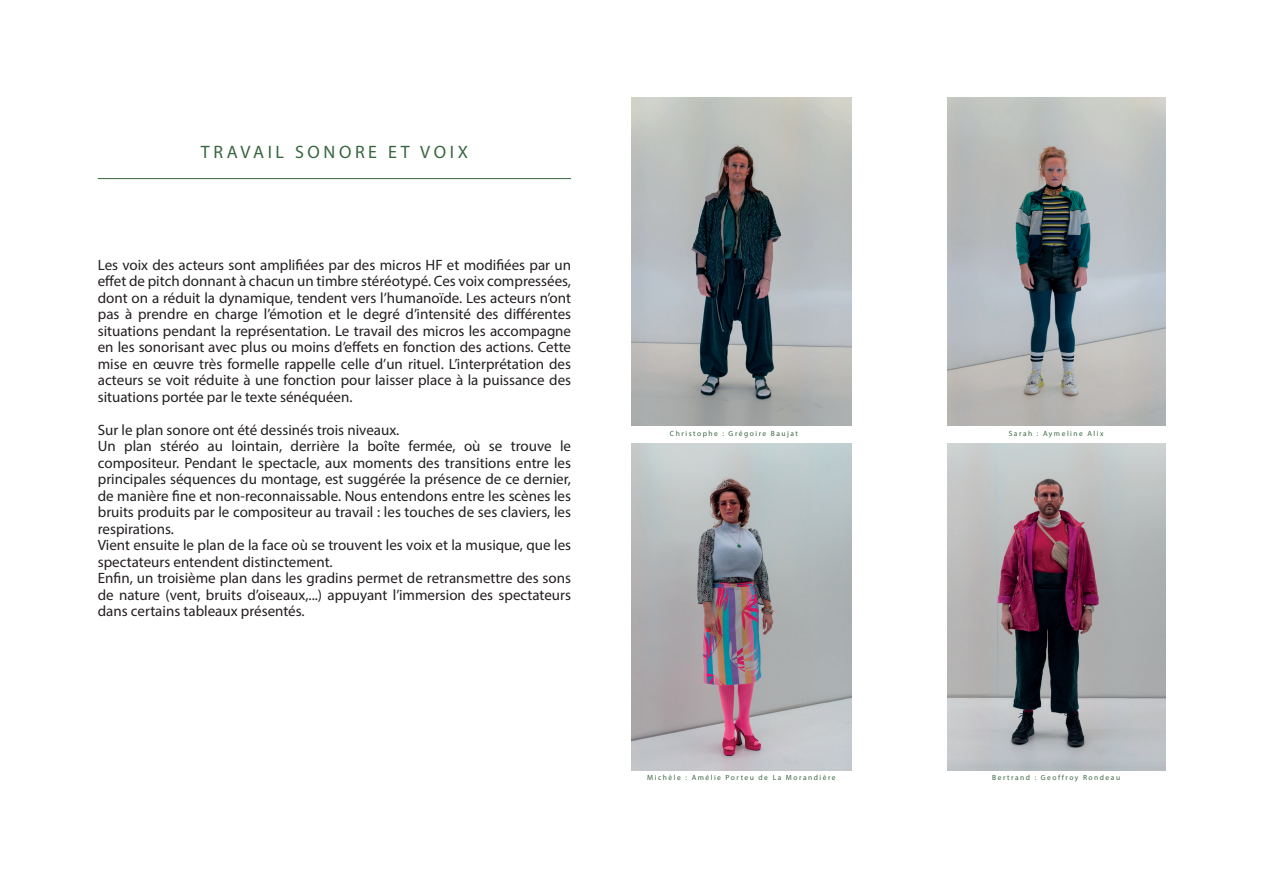
<style>
.page{position:relative;width:1263px;height:893px;background:#fff}
.page>*{position:absolute;margin:0;border:0;box-sizing:border-box;transform-origin:0 0}
.t1{font:18px "Myriad Pro";letter-spacing:.2em;color:#386640}
.t2{font:15px/16.5px "Myriad Pro";color:#231f20;text-align:justify}
.t3{font:7.5px "Myriad Pro";letter-spacing:.2em;color:#386640}
</style>
<div class="page">
<hr style="left:98px;top:178px;width:473px;height:1px;background:#386640">
<img style="left:631px;top:98px;width:220px;height:327px">
<img style="left:947px;top:98px;width:218px;height:327px">
<img style="left:631px;top:443px;width:220px;height:328px">
<img style="left:947px;top:443px;width:218px;height:328px">
<p class="t1" style="left:201px;top:141px;width:269px">TRAVAIL SONORE ET VOIX</p>
<p class="t2" style="left:98px;top:256px;width:475px">Les voix des acteurs sont amplifiées par des micros HF et modifiées par un effet de pitch donnant à chacun un timbre stéréotypé. Ces voix compressées, dont on a réduit la dynamique, tendent vers l’humanoïde. Les acteurs n’ont pas à prendre en charge l’émotion et le degré d’intensité des différentes situations pendant la représentation. Le travail des micros les accompagne en les sonorisant avec plus ou moins d’effets en fonction des actions. Cette mise en œuvre très formelle rappelle celle d’un rituel. L’interprétation des acteurs se voit réduite à une fonction pour laisser place à la puissance des situations portée par le texte sénéquéen.</p>
<p class="t2" style="left:98px;top:421px;width:475px;text-align:left">Sur le plan sonore ont été dessinés trois niveaux.<br>Un plan stéréo au lointain, derrière la boîte fermée, où se trouve le compositeur. Pendant le spectacle, aux moments des transitions entre les principales séquences du montage, est suggérée la présence de ce dernier, de manière fine et non-reconnaissable. Nous entendons entre les scènes les bruits produits par le compositeur au travail : les touches de ses claviers, les respirations.<br>Vient ensuite le plan de la face où se trouvent les voix et la musique, que les spectateurs entendent distinctement.<br>Enfin, un troisième plan dans les gradins permet de retransmettre des sons de nature (vent, bruits d’oiseaux,...) appuyant l’immersion des spectateurs dans certains tableaux présentés.</p>
<p class="t3" style="left:670px;top:428px;width:130px">Christophe : Grégoire Baujat</p>
<p class="t3" style="left:1009px;top:428px;width:96px">Sarah : Aymeline Alix</p>
<p class="t3" style="left:647px;top:773px;width:190px">Michèle : Amélie Porteu de La Morandière</p>
<p class="t3" style="left:992px;top:773px;width:129px">Bertrand : Geoffroy Rondeau</p>
</div>
